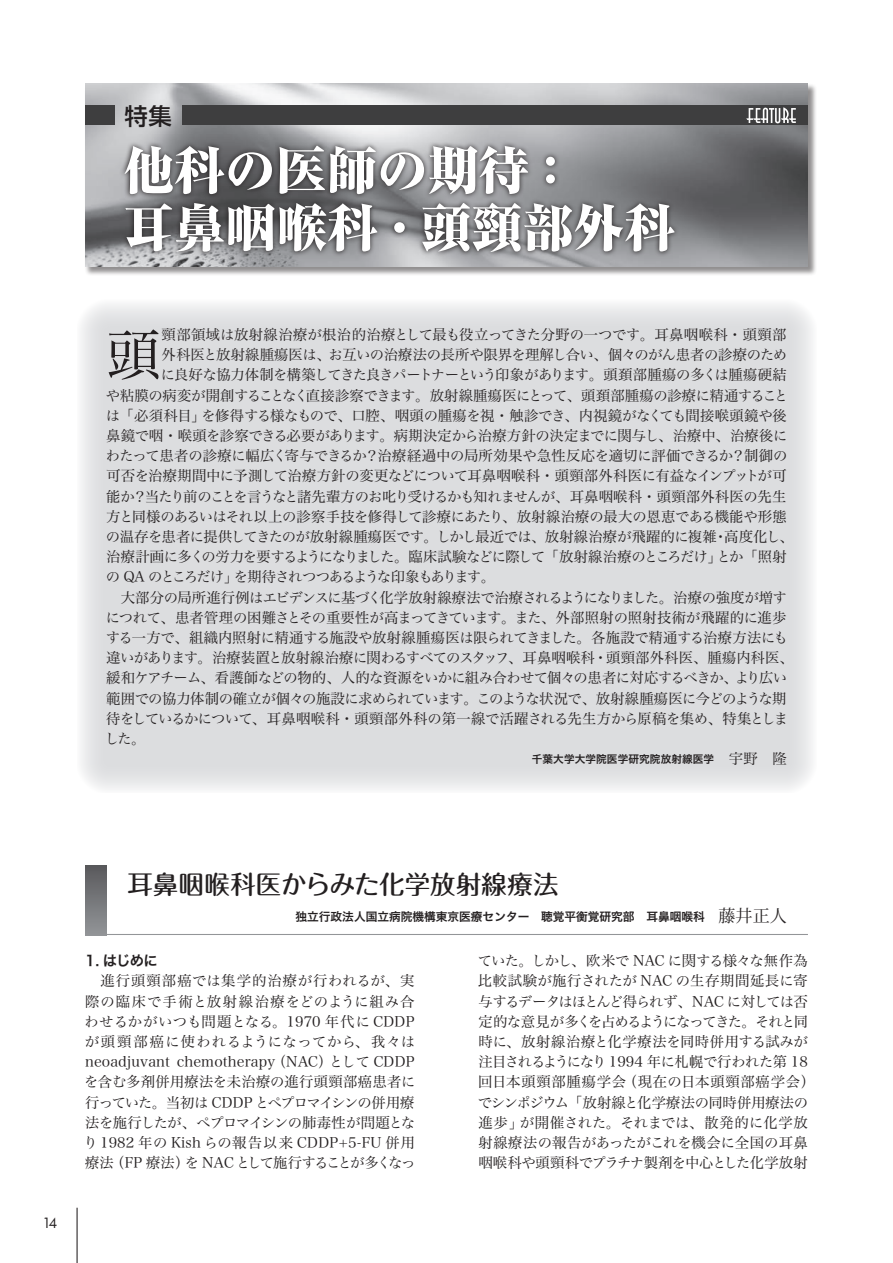
<style>
.page{position:relative;width:893px;height:1263px;background:#fff}
.page>*{position:absolute;margin:0;border:0;box-sizing:border-box;transform-origin:0 0}
.本文{font:54.75px "Hira Min Pro W3";color:#231f20}
.本文-2{font:800 expanded 51px "Ryumin Pro";color:#fff}
.t1{font:500 25.5px "Maru Fo Pro";color:#231f20}
.本文-3{font:500 23.4px "Shin Go Pro";color:#231f20}
.本文-4{font:14.4px/20.2px "Hira Min Pro W3";letter-spacing:-.025em;color:#231f20}
.本文-5{font:14.4px "Hira Min Pro W3";letter-spacing:-.07em;color:#231f20}
.本文-6{font:14.4px "Hira Min Pro W3";letter-spacing:-.045em;color:#231f20}
.本文-7{font:14.4px "Hira Min Pro W3";letter-spacing:.02em;color:#231f20}
.本文-8{font:14.4px "Hira Min Pro W3";letter-spacing:-.11em;color:#231f20}
.本文-9{font:14.4px "Hira Kaku Pro W6";color:#231f20}
.t2{font:13.8px "Futura Bk";color:#231f20}
.t3{font:11.7px "Hira Kaku Pro W6";color:#231f20}
.本文-10{font:10.65px "Hira Kaku Pro W6";letter-spacing:.01em;color:#231f20}
.s1{font-family:"Hira Min Pro W3";font-size:14.4px}
.s2{font-family:"Koz Min Pro";font-size:16.95px}
</style>
<div class="page">
<hr style="left:77px;top:1208px;width:1px;height:55px;background:#231f20">
<div style="left:77px;top:300px;width:739px;height:493px;background:#dcdddf"></div>
<div style="left:85px;top:84px;width:732px;height:192px;background:#231f20;opacity:.5"></div>
<img style="left:85px;top:84px;width:723px;height:183px">
<svg style="left:119px;top:140px;width:560px;height:117px;background:#6a6a6c"></svg>
<div style="left:183px;top:105px;width:625px;height:19px;background:#3e3e3f"></div>
<svg style="left:746px;top:107px;width:50px;height:16px"></svg>
<div style="left:85px;top:105px;width:30px;height:19px;background:#3e3e3f"></div>
<hr style="left:85px;top:934px;width:723px;height:1px;background:#939598">
<div style="left:85px;top:865px;width:21px;height:70px;background:linear-gradient(to bottom,#59595c,#919497)"></div>
<p class="本文-3" style="left:124px;top:97px;width:49px">特集</p>
<p class="本文-2" style="left:123px;top:130px;width:454px">他科の医師の期待：</p>
<p class="本文-2" style="left:123px;top:187px;width:554px">耳鼻咽喉科・頭頸部外科</p>
<p class="本文" style="left:106px;top:308px;width:56px">頭</p>
<p class="本文-7" style="left:162px;top:322px;width:626px">頸部領域は放射線治療が根治的治療として最も役立ってきた分野の一つです。耳鼻咽喉科・頭頸部</p>
<p class="本文-4" style="left:162px;top:343px;width:627px">外科医と放射線腫瘍医は、お互いの治療法の長所や限界を理解し合い、個々のがん患者の診療のため</p>
<p class="本文-4" style="left:161px;top:364px;width:627px">に良好な協力体制を構築してきた良きパートナーという印象があります。頭頚部腫瘍の多くは腫瘍硬結</p>
<p class="本文-4" style="left:106px;top:384px;width:684px">や粘膜の病変が開創することなく直接診察できます。放射線腫瘍医にとって、頭頚部腫瘍の診療に精通すること</p>
<p class="本文-4" style="left:106px;top:404px;width:683px">は「必須科目」を修得する様なもので、口腔、咽頭の腫瘍を視・触診でき、内視鏡がなくても間接喉頭鏡や後</p>
<p class="本文-4" style="left:106px;top:424px;width:683px">鼻鏡で咽・喉頭を診察できる必要があります。病期決定から治療方針の決定までに関与し、治療中、治療後に</p>
<p class="本文-4" style="left:106px;top:444px;width:683px">わたって患者の診療に幅広く寄与できるか？治療経過中の局所効果や急性反応を適切に評価できるか？制御の</p>
<p class="本文-4" style="left:106px;top:465px;width:682px">可否を治療期間中に予測して治療方針の変更などについて耳鼻咽喉科・頭頸部外科医に有益なインプットが可</p>
<p class="本文-6" style="left:106px;top:484px;width:682px">能か？当たり前のことを言うなと諸先輩方のお叱り受けるかも知れませんが、耳鼻咽喉科・頭頸部外科医の先生</p>
<p class="本文-4" style="left:106px;top:505px;width:682px">方と同様のあるいはそれ以上の診察手技を修得して診療にあたり、放射線治療の最大の恩恵である機能や形態</p>
<p class="本文-4" style="left:106px;top:525px;width:689px">の温存を患者に提供してきたのが放射線腫瘍医です。しかし最近では、放射線治療が飛躍的に複雑・高度化し、</p>
<p class="本文-5" style="left:106px;top:544px;width:682px">治療計画に多くの労力を要するようになりました。臨床試験などに際して「放射線治療のところだけ」とか「照射</p>
<p class="本文-8" style="left:106px;top:565px;width:391px">の QA のところだけ」を期待されつつあるような印象もあります。</p>
<p class="本文-4" style="left:106px;top:586px;width:690px">　大部分の局所進行例はエビデンスに基づく化学放射線療法で治療されるようになりました。治療の強度が増すにつれて、患者管理の困難さとその重要性が高まってきています。また、外部照射の照射技術が飛躍的に進歩する一方で、組織内照射に精通する施設や放射線腫瘍医は限られてきました。各施設で精通する治療方法にも違いがあります。治療装置と放射線治療に関わるすべてのスタッフ、耳鼻咽喉科・頭頸部外科医、腫瘍内科医、緩和ケアチーム、看護師などの物的、人的な資源をいかに組み合わせて個々の患者に対応するべきか、より広い範囲での協力体制の確立が個々の施設に求められています。このような状況で、放射線腫瘍医に今どのような期待をしているかについて、耳鼻咽喉科・頭頸部外科の第一線で活躍される先生方から原稿を集め、特集としま</p>
<p class="本文-10" style="left:532px;top:749px;width:256px">千葉大学大学院医学研究院放射線医学 <span class="s1">宇野　隆</span></p>
<p class="t2" style="left:43px;top:1214px;width:16px">14</p>
<p class="t1" style="left:128px;top:864px;width:433px">耳鼻咽喉科医からみた化学放射線療法</p>
<p class="t3" style="left:296px;top:906px;width:493px">独立行政法人国立病院機構東京医療センター　聴覚平衡覚研究部　耳鼻咽喉科 <span class="s2">藤井正人</span></p>
<p class="本文-9" style="left:85px;top:948px;width:74px">1. はじめに</p>
<p class="本文-4" style="left:83px;top:969px;width:334px;text-align:justify">　進行頭頸部癌では集学的治療が行われるが、実際の臨床で手術と放射線治療をどのように組み合わせるかがいつも問題となる。1970 年代に CDDPが頭頸部癌に使われるようになってから、我々はneoadjuvant chemotherapy（NAC）として CDDPを含む多剤併用療法を未治療の進行頭頸部癌患者に行っていた。当初は CDDP とぺプロマイシンの併用療法を施行したが、ぺプロマイシンの肺毒性が問題となり1982 年の Kish らの報告以来 CDDP+5-FU 併用療法（FP 療法）を NAC として施行することが多くなっ</p>
<p class="本文-4" style="left:478px;top:949px;width:339px">ていた。しかし、欧米で NAC に関する様々な無作為比較試験が施行されたが NAC の生存期間延長に寄与するデータはほとんど得られず、NAC に対しては否定的な意見が多くを占めるようになってきた。それと同時に、放射線治療と化学療法を同時併用する試みが注目されるようになり 1994 年に札幌で行われた第 18回日本頭頸部腫瘍学会（現在の日本頭頸部癌学会）でシンポジウム「放射線と化学療法の同時併用療法の進歩」が開催された。それまでは、散発的に化学放射線療法の報告があったがこれを機会に全国の耳鼻咽喉科や頭頸科でプラチナ製剤を中心とした化学放射</p>
</div>
